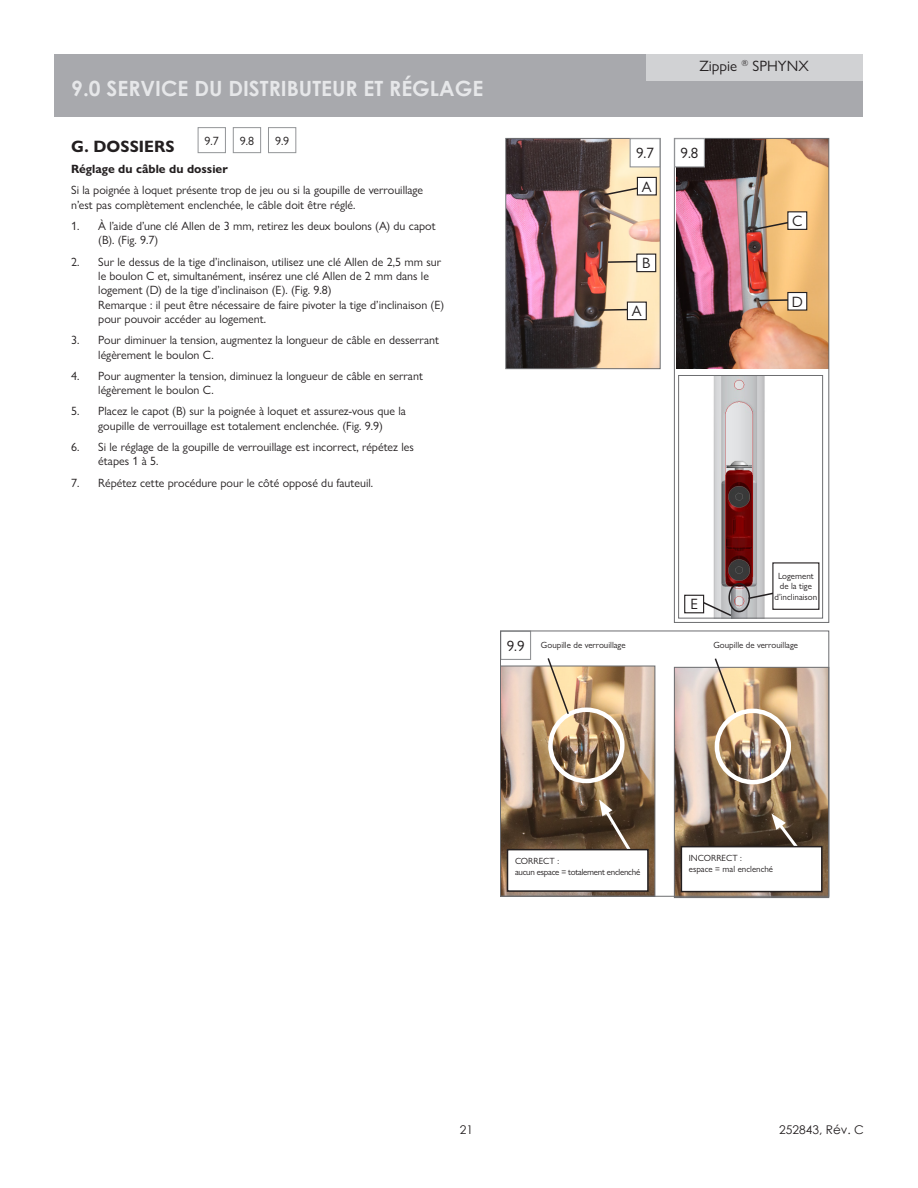
<style>
.page{position:relative;width:918px;height:1188px;background:#fff}
.page>*{position:absolute;margin:0;border:0;box-sizing:border-box;transform-origin:0 0}
.t1{font:700 21px "Century Gothic";color:#e6e7e9}
.t2{font:700 16.5px "Gill Sans Nova";color:#231f20}
.t3{font:15px "Gill Sans Nova";color:#231f20}
.t4{font:12px/14.4px "Gill Sans Nova";color:#231f20}
.t5{font:700 12px "Gill Sans Nova";color:#231f20}
.t6{font:12px "Century Gothic";color:#231f20}
.t7{font:9px/10.8px "Gill Sans Nova";color:#231f20;text-align:center}
.t8{font:9px "Gill Sans Nova";letter-spacing:-.03em;color:#231f20}
</style>
<div class="page">
<div style="left:54px;top:54px;width:808px;height:63px;background:#a8a9ad"></div>
<div style="left:646px;top:54px;width:216px;height:26px;background:#d1d2d4"></div>
<img style="left:677px;top:140px;width:150px;height:229px">
<div style="left:674px;top:138px;width:155px;height:485px;border:1px solid #6c6d70"></div>
<div style="left:675px;top:139px;width:29px;height:28px;background:#fff"></div>
<div style="left:674px;top:138px;width:31px;height:29px;border:1px solid #939598"></div>
<img style="left:507px;top:140px;width:152px;height:227px">
<div style="left:505px;top:138px;width:156px;height:231px;border:1px solid #6c6d70"></div>
<div style="left:630px;top:139px;width:30px;height:28px;background:#fff"></div>
<div style="left:630px;top:138px;width:31px;height:29px;border:1px solid #939598"></div>
<svg style="left:603px;top:183px;width:54px;height:14px"></svg>
<div style="left:637px;top:177px;width:19px;height:18px;background:#fff"></div>
<div style="left:637px;top:177px;width:20px;height:19px;border:1px solid #231f20"></div>
<svg style="left:607px;top:260px;width:50px;height:4px"></svg>
<div style="left:637px;top:254px;width:19px;height:18px;background:#fff"></div>
<div style="left:636px;top:254px;width:20px;height:18px;border:1px solid #231f20"></div>
<svg style="left:597px;top:308px;width:30px;height:4px"></svg>
<div style="left:627px;top:302px;width:19px;height:18px;background:#fff"></div>
<div style="left:627px;top:302px;width:20px;height:18px;border:1px solid #231f20"></div>
<img style="left:502px;top:668px;width:151px;height:227px">
<div style="left:500px;top:631px;width:31px;height:29px;border:1px solid #939598"></div>
<img style="left:676px;top:669px;width:151px;height:226px">
<div style="left:674px;top:667px;width:155px;height:231px;border:1px solid #6c6d70"></div>
<svg style="left:771px;top:814px;width:34px;height:32px"></svg>
<div style="left:681px;top:847px;width:141px;height:45px;background:#fff"></div>
<div style="left:681px;top:846px;width:142px;height:46px;border:2px solid #231f20"></div>
<svg style="left:599px;top:799px;width:37px;height:50px;background:#64523f"></svg>
<div style="left:508px;top:850px;width:140px;height:41px;background:#fff"></div>
<div style="left:507px;top:849px;width:142px;height:43px;border:2px solid #231f20"></div>
<div style="left:548px;top:707px;width:77px;height:76px;border:4px solid #fff;border-radius:50%"></div>
<div style="left:715px;top:709px;width:76px;height:75px;border:4px solid #fff;border-radius:50%"></div>
<div style="left:500px;top:631px;width:329px;height:266px;border:1px solid #6c6d70"></div>
<svg style="left:546px;top:658px;width:24px;height:58px"></svg>
<svg style="left:713px;top:658px;width:24px;height:57px"></svg>
<svg style="left:753px;top:217px;width:55px;height:14px"></svg>
<div style="left:788px;top:212px;width:19px;height:17px;background:#fff"></div>
<div style="left:787px;top:211px;width:20px;height:19px;border:1px solid #231f20"></div>
<svg style="left:758px;top:298px;width:50px;height:4px"></svg>
<div style="left:788px;top:293px;width:19px;height:17px;background:#fff"></div>
<div style="left:787px;top:292px;width:20px;height:19px;border:1px solid #231f20"></div>
<img style="left:713px;top:377px;width:52px;height:239px">
<div style="left:678px;top:375px;width:145px;height:243px;border:1px solid #6c6d70"></div>
<div style="left:198px;top:127px;width:28px;height:26px;border:1px solid #939598"></div>
<div style="left:233px;top:127px;width:28px;height:26px;border:1px solid #939598"></div>
<div style="left:268px;top:127px;width:28px;height:26px;border:1px solid #939598"></div>
<svg style="left:748px;top:589px;width:24px;height:11px"></svg>
<div style="left:728px;top:583px;width:22px;height:29px;border:2px solid #231f20;border-radius:50%"></div>
<svg style="left:695px;top:598px;width:38px;height:19px"></svg>
<div style="left:685px;top:595px;width:19px;height:18px;background:#fff"></div>
<div style="left:684px;top:595px;width:20px;height:18px;border:1px solid #231f20"></div>
<p class="t1" style="left:71px;top:72px;width:414px">9.0 SERVICE DU DISTRIBUTEUR ET RÉGLAGE</p>
<p class="t4" style="left:205px;top:133px;width:16px">9.7</p>
<p class="t4" style="left:240px;top:133px;width:16px">9.8</p>
<p class="t4" style="left:275px;top:133px;width:16px">9.9</p>
<p class="t2" style="left:71px;top:136px;width:105px">G. DOSSIERS</p>
<p class="t5" style="left:71px;top:162px;width:158px">Réglage du câble du dossier</p>
<p class="t4" style="left:71px;top:183px;width:353px">Si la poignée à loquet présente trop de jeu ou si la goupille de verrouillage n’est pas complètement enclenchée, le câble doit être réglé.</p>
<p class="t4" style="left:98px;top:219px;width:339px;text-indent:-27px">1. À l’aide d’une clé Allen de 3 mm, retirez les deux boulons (A) du capot (B). (Fig. 9.7)</p>
<p class="t4" style="left:98px;top:254px;width:348px;text-indent:-27px">2. Sur le dessus de la tige d’inclinaison, utilisez une clé Allen de 2,5 mm sur le boulon C et, simultanément, insérez une clé Allen de 2 mm dans le logement (D) de la tige d’inclinaison (E). (Fig. 9.8)<br>Remarque : il peut être nécessaire de faire pivoter la tige d’inclinaison (E) pour pouvoir accéder au logement.</p>
<p class="t4" style="left:98px;top:333px;width:342px;text-indent:-27px">3. Pour diminuer la tension, augmentez la longueur de câble en desserrant légèrement le boulon C.</p>
<p class="t4" style="left:98px;top:368px;width:326px;text-indent:-27px">4. Pour augmenter la tension, diminuez la longueur de câble en serrant légèrement le boulon C.</p>
<p class="t4" style="left:71px;top:404px;width:336px;text-align:center">5. Placez le capot (B) sur la poignée à loquet et assurez-vous que la goupille de verrouillage est totalement enclenchée. (Fig. 9.9)</p>
<p class="t4" style="left:98px;top:440px;width:317px;text-indent:-27px">6. Si le réglage de la goupille de verrouillage est incorrect, répétez les étapes 1 à 5.</p>
<p class="t4" style="left:71px;top:475px;width:303px">7. Répétez cette procédure pour le côté opposé du fauteuil.</p>
<p class="t3" style="left:700px;top:57px;width:111px">Zippie <sup>®</sup> SPHYNX</p>
<p class="t3" style="left:636px;top:144px;width:19px">9.7</p>
<p class="t3" style="left:681px;top:144px;width:19px">9.8</p>
<p class="t3" style="left:642px;top:177px;width:11px">A</p>
<p class="t3" style="left:642px;top:254px;width:10px">B</p>
<p class="t3" style="left:632px;top:302px;width:11px">A</p>
<p class="t3" style="left:792px;top:212px;width:12px">C</p>
<p class="t3" style="left:792px;top:292px;width:13px">D</p>
<p class="t3" style="left:507px;top:637px;width:19px">9.9</p>
<p class="t3" style="left:690px;top:595px;width:9px">E</p>
<p class="t7" style="left:775px;top:570px;width:44px">Logement de la tige d’inclinaison</p>
<p class="t7" style="left:541px;top:640px;width:86px">Goupille de verrouillage</p>
<p class="t7" style="left:713px;top:640px;width:86px">Goupille de verrouillage</p>
<p class="t7" style="left:515px;top:855px;width:46px">CORRECT :</p>
<p class="t8" style="left:515px;top:866px;width:127px">aucun espace = totalement enclenché</p>
<p class="t7" style="left:689px;top:852px;width:55px">INCORRECT :</p>
<p class="t7" style="left:689px;top:863px;width:86px">espace = mal enclenché</p>
<p class="t6" style="left:460px;top:1121px;width:15px">21</p>
<p class="t6" style="left:779px;top:1121px;width:86px">252843, Rév. C</p>
</div>
